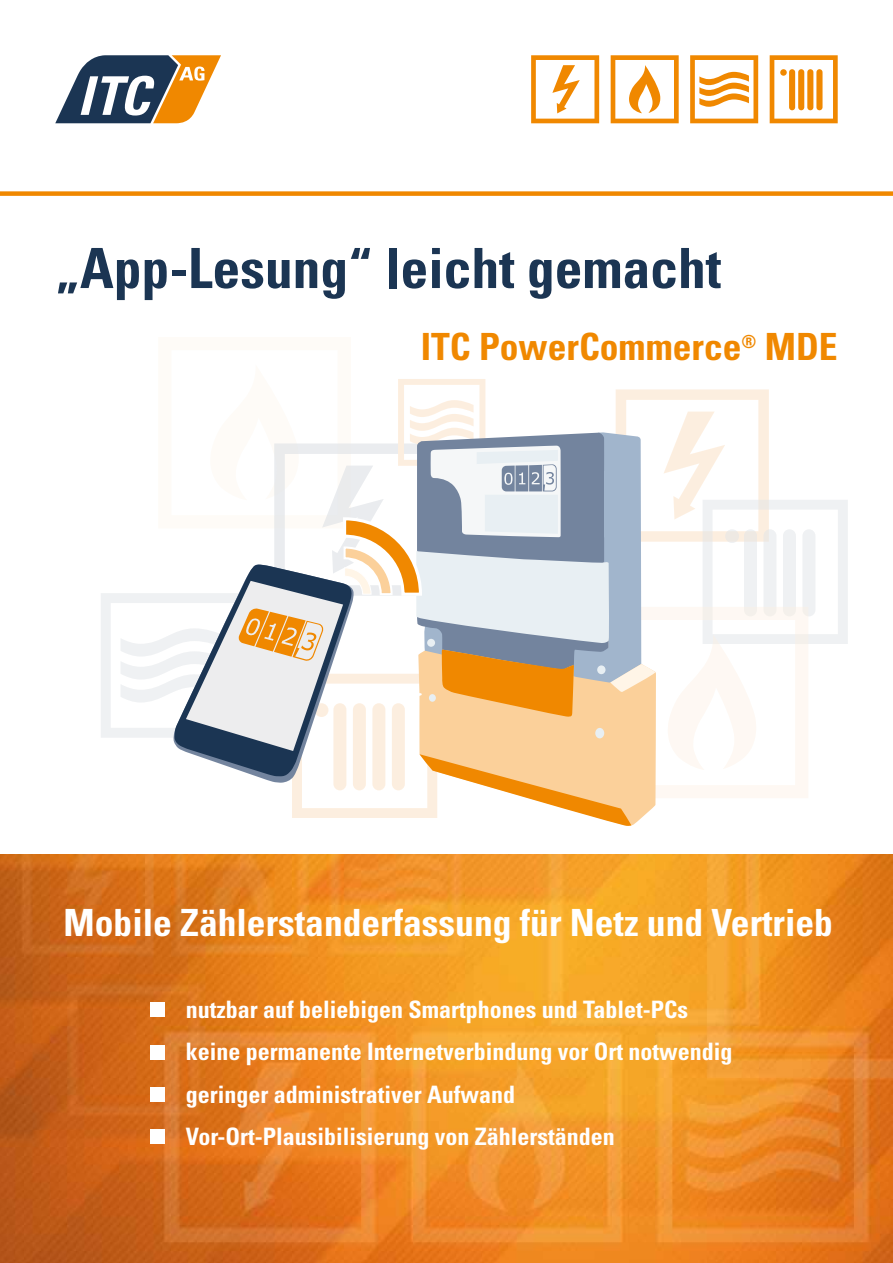
<style>
.page{position:relative;width:893px;height:1263px;background:#fff}
.page>*{position:absolute;margin:0;border:0;box-sizing:border-box;transform-origin:0 0}
.t1{font:700 condensed 55.5px "Univers LT";color:#1b3553}
.t2{font:700 condensed 37.5px "Univers LT";color:#fff}
.t3{font:700 condensed 37.5px "Univers LT";color:#f08800}
.t4{font:700 condensed 24px/42px "Univers LT";color:#fff}
</style>
<div class="page">
<img style="left:0;top:855px;width:893px;height:408px">
<svg style="left:55px;top:55px;width:166px;height:68px"></svg>
<svg style="left:531px;top:55px;width:68px;height:68px"></svg>
<svg style="left:611px;top:55px;width:68px;height:68px"></svg>
<svg style="left:690px;top:55px;width:68px;height:68px"></svg>
<svg style="left:770px;top:55px;width:68px;height:68px"></svg>
<div style="left:0;top:191px;width:893px;height:5px;background:#f08800"></div>
<div style="left:150px;top:1002px;width:15px;height:15px;background:#fff"></div>
<div style="left:150px;top:1044px;width:15px;height:15px;background:#fff"></div>
<div style="left:150px;top:1087px;width:15px;height:14px;background:#fff"></div>
<div style="left:150px;top:1129px;width:15px;height:14px;background:#fff"></div>
<svg style="left:101px;top:379px;width:747px;height:447px"></svg>
<h1 class="t1" style="left:55px;top:234px;width:667px">„App-Lesung“ leicht gemacht</h1>
<h2 class="t3" style="left:421px;top:324px;width:419px">ITC PowerCommerce<sup>®</sup> MDE</h2>
<h2 class="t2" style="left:64px;top:900px;width:771px">Mobile Zählerstanderfassung für Netz und Vertrieb</h2>
<p class="t4" style="left:186px;top:989px;width:548px">nutzbar auf beliebigen Smartphones und Tablet-PCs keine permanente Internetverbindung vor Ort notwendig geringer administrativer Aufwand</p>
<p class="t4" style="left:186px;top:1115px;width:430px">Vor-Ort-Plausibilisierung von Zählerständen</p>
</div>
